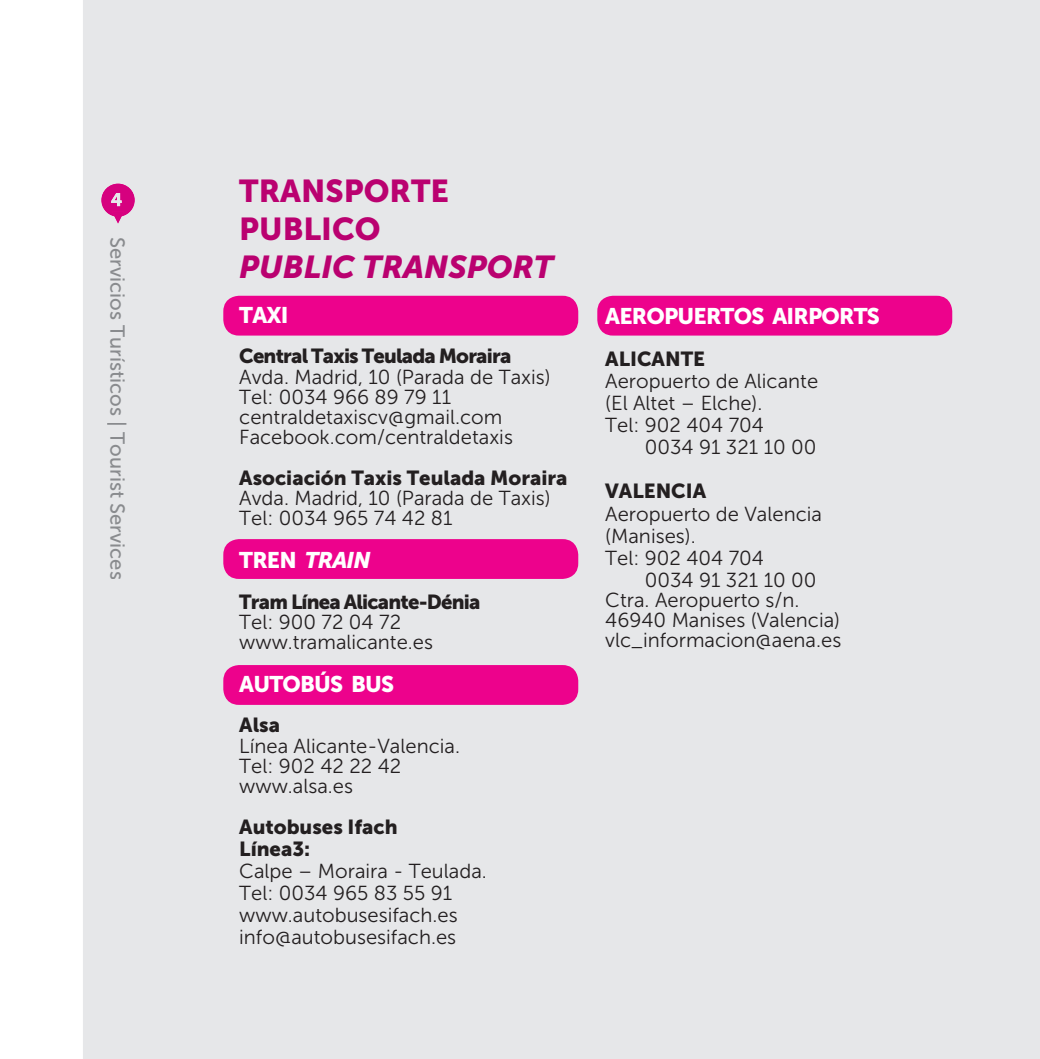
<style>
.page{position:relative;width:1040px;height:1059px;background:#fff}
.page>*{position:absolute;margin:0;border:0;box-sizing:border-box;transform-origin:0 0}
.t1{font:31.5px/37.8px "Museo Sans 900";color:#ba0170}
.t2{font:italic 31.5px "Museo Sans 900";color:#ba0170}
.t3{font:22.5px "Museo Sans 900";letter-spacing:-.035em;color:#fff}
.t4{font:italic 22.5px "Museo Sans 900";letter-spacing:-.035em;color:#fff}
.t5{font:20.25px/20.2px "Museo Sans 300";color:#231f20}
.t6{font:20.25px/22.1px "Museo Sans 900";color:#231f20}
.t7{font:20.25px "Museo Sans 900";letter-spacing:-.04em;color:#231f20}
.t8{font:20.25px "Museo Sans 500";color:#939598}
.s1{font-style:normal}
.s2{color:#e6e7e9}
</style>
<div class="page">
<div style="left:83px;top:0;width:957px;height:1059px;background:#e6e7e9"></div>
<svg style="left:101px;top:184px;width:34px;height:40px"></svg>
<div style="left:107px;top:238px;width:19px;height:341px;background:#e6e7e9"></div>
<div style="left:223px;top:296px;width:355px;height:40px;background:#ed028c;border-radius:16px"></div>
<div style="left:223px;top:539px;width:355px;height:40px;background:#ed028c;border-radius:16px"></div>
<div style="left:597px;top:296px;width:355px;height:40px;background:#ed028c;border-radius:16px"></div>
<div style="left:223px;top:665px;width:355px;height:40px;background:#ed028c;border-radius:16px"></div>
<p class="t8" style="left:128px;top:237px;width:344px;rotate:90deg">Servicios Turísticos | Tourist Services</p>
<h1 class="t1" style="left:239px;top:172px;width:211px">TRANSPORTE<br>PUBLICO</h1>
<h1 class="t2" style="left:239px;top:249px;width:315px">PUBLIC TRANSPORT</h1>
<p class="t3" style="left:239px;top:302px;width:51px">TAXI</p>
<p class="t7" style="left:239px;top:345px;width:273px">Central Taxis Teulada Moraira</p>
<p class="t5" style="left:239px;top:367px;width:313px">Avda. Madrid, 10 (Parada de Taxis)<br>Tel: 0034 966 89 79 11 centraldetaxiscv@gmail.com<br>Facebook.com/centraldetaxis</p>
<p class="t6" style="left:239px;top:467px;width:330px">Asociación Taxis Teulada Moraira</p>
<p class="t5" style="left:239px;top:488px;width:313px">Avda. Madrid, 10 (Parada de Taxis)<br>Tel: 0034 965 74 42 81</p>
<p class="t4" style="left:239px;top:547px;width:133px"><span class="s1">TREN</span> TRAIN</p>
<p class="t7" style="left:239px;top:590px;width:243px">Tram Línea Alicante-Dénia</p>
<p class="t5" style="left:239px;top:612px;width:195px">Tel: 900 72 04 72 www.tramalicante.es</p>
<p class="t3" style="left:239px;top:671px;width:156px">AUTOBÚS BUS</p>
<p class="t6" style="left:239px;top:714px;width:42px">Alsa</p>
<p class="t5" style="left:239px;top:736px;width:222px">Línea Alicante-Valencia.<br>Tel: 902 42 22 42 www.alsa.es</p>
<p class="t6" style="left:239px;top:815px;width:160px">Autobuses Ifach<br>Línea3:</p>
<p class="t5" style="left:239px;top:860px;width:249px;line-height:22.1px">Calpe – Moraira - Teulada.<br>Tel: 0034 965 83 55 91 www.autobusesifach.es info@autobusesifach.es</p>
<p class="t3" style="left:605px;top:303px;width:276px">AEROPUERTOS AIRPORTS</p>
<p class="t6" style="left:605px;top:348px;width:101px">ALICANTE</p>
<p class="t5" style="left:605px;top:370px;width:214px;line-height:22.1px">Aeropuerto de Alicante (El Altet – Elche).<br>Tel: 902 404 704<br><span class="s2">Tel:</span> 0034 91 321 10 00</p>
<p class="t6" style="left:605px;top:480px;width:102px">VALENCIA</p>
<p class="t5" style="left:605px;top:503px;width:237px;line-height:21.2px">Aeropuerto de Valencia (Manises).<br>Tel: 902 404 704<br><span class="s2">Tel:</span> 0034 91 321 10 00<br>Ctra. Aeropuerto s/n.<br>46940 Manises (Valencia) vlc_informacion@aena.es</p>
</div>
